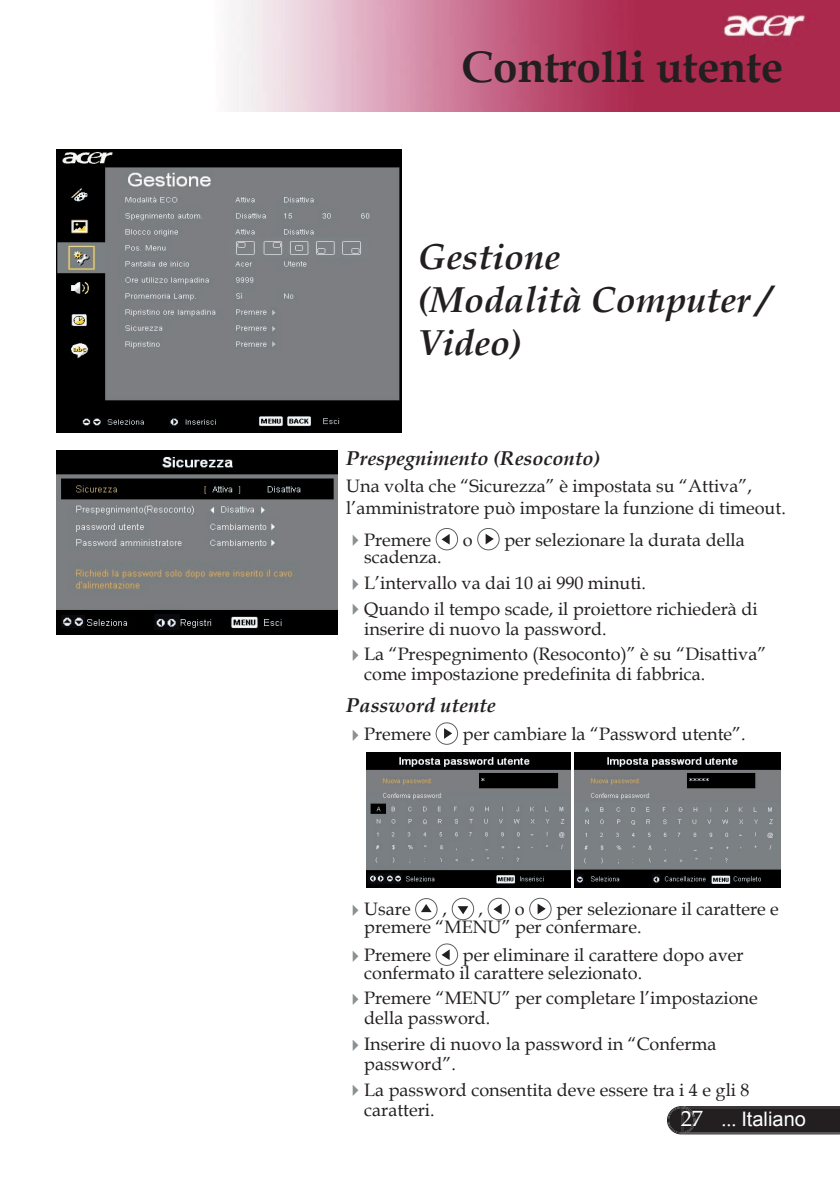
<style>
.page{position:relative;width:840px;height:1191px;background:#fff}
.page>*{position:absolute;margin:0;border:0;box-sizing:border-box;transform-origin:0 0}
.t1{font:700 44px "Book Antiqua";color:#231f20}
.t2{font:italic 700 36px/43.2px "Book Antiqua";color:#231f20}
.t3{font:italic 700 20px "Book Antiqua";color:#231f20}
.t4{font:20px "Arial";color:#fff}
.t5{font:18px/20px "Book Antiqua";color:#231f20}
.s1{color:#8b9093}
.s2{font-family:"Book Antiqua";font-size:22px}
.s3{font-family:"Book Antiqua"}
</style>
<div class="page">
<svg style="left:667px;top:1106px;width:172px;height:28px;background:#2e2a2b"></svg>
<img style="left:230px;top:0;width:609px;height:112px">
<img style="left:57px;top:150px;width:344px;height:282px">
<svg style="left:435px;top:528px;width:23px;height:22px"></svg>
<svg style="left:477px;top:528px;width:22px;height:22px"></svg>
<svg style="left:435px;top:722px;width:23px;height:23px"></svg>
<img style="left:366px;top:752px;width:204px;height:135px">
<img style="left:574px;top:752px;width:206px;height:136px">
<svg style="left:415px;top:898px;width:22px;height:22px"></svg>
<svg style="left:451px;top:897px;width:23px;height:23px"></svg>
<svg style="left:487px;top:897px;width:22px;height:23px"></svg>
<svg style="left:529px;top:897px;width:22px;height:23px"></svg>
<svg style="left:435px;top:943px;width:23px;height:23px"></svg>
<img style="left:57px;top:451px;width:280px;height:183px">
<h1 class="t1" style="left:461px;top:37px;width:323px">Controlli utente</h1>
<h2 class="t2" style="left:418px;top:235px;width:354px">Gestione<br>(Modalità Computer /<br>Video)</h2>
<p class="t3" style="left:346px;top:445px;width:255px">Prespegnimento (Resoconto)</p>
<p class="t5" style="left:346px;top:474px;width:441px;line-height:22px">Una volta che “Sicurezza” è impostata su “Attiva”, l’amministratore può impostare la funzione di timeout.</p>
<p class="t5" style="left:346px;top:529px;width:86px"><span class="s1">✔</span>Premere</p>
<p class="t5" style="left:462px;top:529px;width:11px">o</p>
<p class="t5" style="left:504px;top:529px;width:242px">per selezionare la durata della</p>
<p class="t5" style="left:364px;top:546px;width:79px">scadenza.</p>
<p class="t5" style="left:346px;top:572px;width:301px"><span class="s1">✔</span>L’intervallo va dai 10 ai 990 minuti.</p>
<p class="t5" style="left:364px;top:598px;width:395px;text-indent:-18px"><span class="s1">✔</span>Quando il tempo scade, il proiettore richiederà di inserire di nuovo la password.</p>
<p class="t5" style="left:364px;top:643px;width:403px;text-indent:-18px"><span class="s1">✔</span>La “Prespegnimento (Resoconto)” è su “Disattiva” come impostazione predefinita di fabbrica.</p>
<p class="t3" style="left:346px;top:691px;width:151px">Password utente</p>
<p class="t5" style="left:346px;top:723px;width:86px"><span class="s1">✔</span>Premere</p>
<p class="t5" style="left:462px;top:723px;width:284px">per cambiare la “Password utente”.</p>
<p class="t5" style="left:364px;top:900px;width:416px;line-height:17.6px;text-indent:192px">per selezionare il carattere e premere “MENU” per confermare.</p>
<p class="t5" style="left:346px;top:944px;width:86px"><span class="s1">✔</span>Premere</p>
<p class="t5" style="left:346px;top:899px;width:66px"><span class="s1">✔</span>Usare</p>
<p class="t5" style="left:442px;top:899px;width:6px">,</p>
<p class="t5" style="left:478px;top:899px;width:6px">,</p>
<p class="t5" style="left:514px;top:899px;width:11px">o</p>
<p class="t5" style="left:364px;top:945px;width:381px;line-height:17.6px;text-indent:99px">per eliminare il carattere dopo aver confermato il carattere selezionato.</p>
<p class="t5" style="left:364px;top:987px;width:395px;text-indent:-18px"><span class="s1">✔</span>Premere “MENU” per completare l’impostazione della password.</p>
<p class="t5" style="left:364px;top:1033px;width:353px;text-indent:-18px"><span class="s1">✔</span>Inserire di nuovo la password in “Conferma password”.</p>
<p class="t5" style="left:364px;top:1079px;width:387px;text-indent:-18px"><span class="s1">✔</span>La password consentita deve essere tra i 4 e gli 8 caratteri.</p>
<p class="t4" style="left:680px;top:1106px;width:126px"><span class="s2">27</span> <span class="s3">...</span> Italiano</p>
</div>
